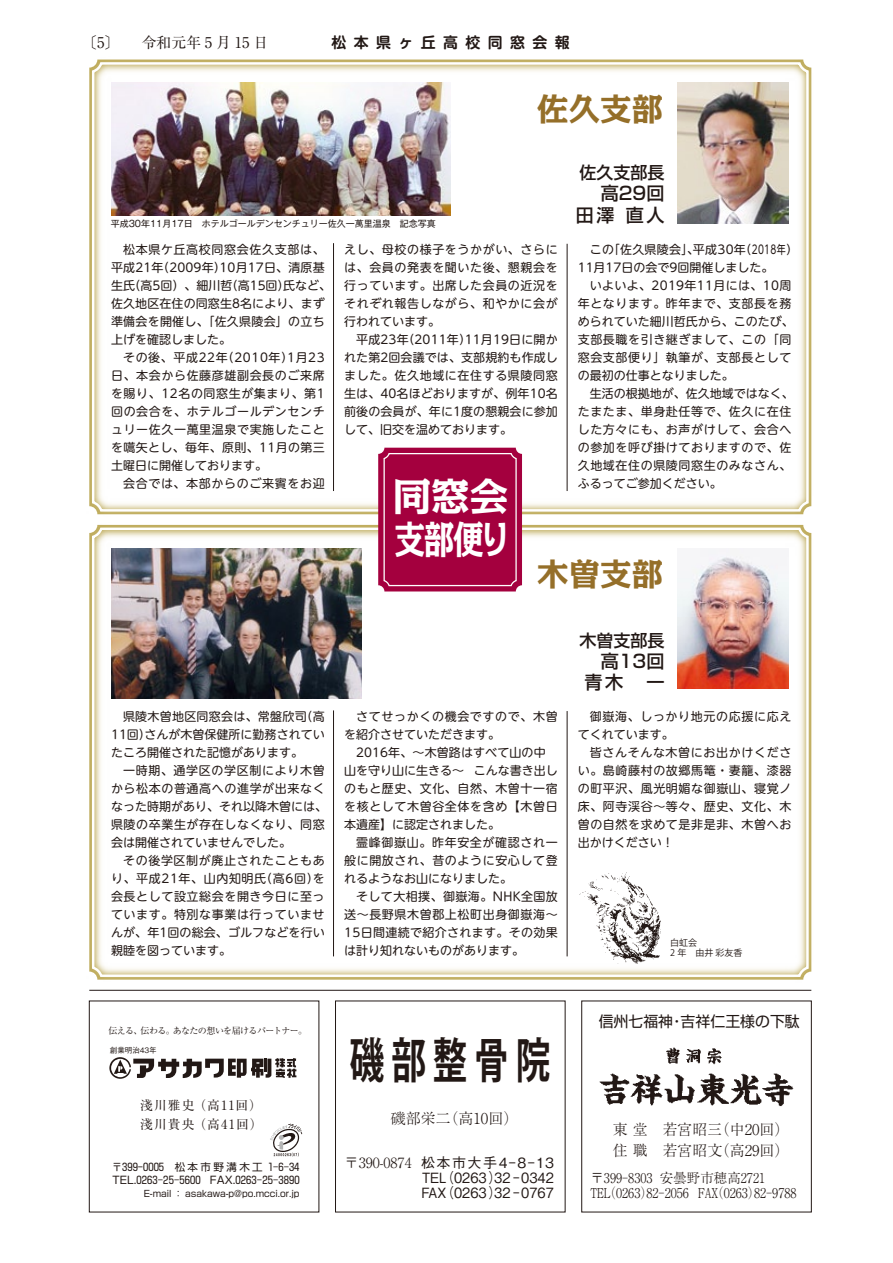
<style>
.page{position:relative;width:893px;height:1263px;background:#fff}
.page>*{position:absolute;margin:0;border:0;box-sizing:border-box;transform-origin:0 0}
.t1{font:700 48px "Koz Go Pro";letter-spacing:.2em;color:#221815;scale:.72 1}
.t2{font:700 38.4px/42.8px "Kakumin Pro";letter-spacing:-.05em;color:#fff}
.t3{font:700 31.5px "Kakumin Pro";color:#956f29}
.t4{font:500 18px/21.8px "Shin Go Pr 6";color:#221815;text-align:right}
.t5{font:500 16.95px "Shin Go Pr 6";color:#221815}
.t6{font:300 15px "Ryumin Pr 6";color:#221815}
.t7{font:300 14.85px "Ryumin Pr 6";color:#221815}
.t8{font:14.85px "Ryumin Pr 6";color:#221815}
.t9{font:14.85px "Shin Go Pr 6";color:#221815}
.t10{font:700 14.85px "Shin M Go Pr 6 De";letter-spacing:.5em;color:#221815}
.t11{font:500 14.1px/14.9px "Gothic BBB Pr 6";color:#221815;text-align:justify}
.t12{font:300 13.5px/14.9px "Ryumin Pr 6";color:#221815}
.t13{font:12.75px/19.2px "Ryumin Pr 6";letter-spacing:.085em;color:#221815}
.t14{font:12px/18px "UD Shin M Go Pr 6";letter-spacing:.03em;color:#221815;text-align:justify}
.t15{font:12px/18px "UD Shin M Go Pr 6";letter-spacing:.05em;color:#221815}
.t16{font:12px/18px "UD Shin M Go Pr 6";letter-spacing:.055em;color:#221815}
.t17{font:12px/18px "UD Shin M Go Pr 6";color:#221815}
.t18{font:10.5px/13.6px "Shin Go Pr 6";letter-spacing:.23em;color:#221815}
.t19{font:9px "Gothic MB101 Pr 6";color:#221815}
.t20{font:9px "Shin Go Pr 6";color:#221815}
.t21{font:9px "Ryumin Pr 6";letter-spacing:-.07em;color:#221815}
.t22{font:9px/10.5px "Koz Go Pro";color:#221815}
.t23{font:500 7.5px "Gothic BBB Pr 6";color:#221815}
.s1{font-family:"Ryumin Pr 6";font-weight:300}
</style>
<div class="page">
<div style="left:335px;top:1001px;width:230px;height:211px;border:1px solid #221815"></div>
<div style="left:581px;top:1001px;width:230px;height:211px;border:1px solid #221815"></div>
<img style="left:599px;top:1047px;width:195px;height:60px">
<div style="left:89px;top:1001px;width:230px;height:211px;border:1px solid #221815"></div>
<svg style="left:109px;top:1057px;width:187px;height:22px"></svg>
<img style="left:89px;top:59px;width:723px;height:419px">
<img style="left:88px;top:478px;width:724px;height:548px">
<div style="left:378px;top:448px;width:144px;height:143px;background:#a4003e;border-radius:6px"></div>
<div style="left:383px;top:453px;width:134px;height:133px;border:1px solid #fff;border-radius:5px"></div>
<img style="left:677px;top:83px;width:111px;height:140px">
<hr style="left:333px;top:243px;width:1px;height:248px;background:#221815">
<hr style="left:567px;top:244px;width:1px;height:247px;background:#221815">
<img style="left:677px;top:548px;width:111px;height:141px">
<img style="left:111px;top:548px;width:251px;height:150px">
<hr style="left:333px;top:710px;width:1px;height:246px;background:#221815">
<hr style="left:567px;top:711px;width:1px;height:245px;background:#221815">
<img style="left:111px;top:83px;width:339px;height:133px">
<img style="left:578px;top:869px;width:85px;height:95px">
<svg style="left:270px;top:1123px;width:32px;height:33px"></svg>
<p class="t8" style="left:82px;top:31px;width:188px">〔5〕　　令和元年 5 月 15 日</p>
<p class="t10" style="left:332px;top:30px;width:240px">松本県ヶ丘高校同窓会報</p>
<p class="t19" style="left:111px;top:216px;width:326px">平成30年11月17日　ホテルゴールデンセンチュリー佐久一萬里温泉　記念写真</p>
<h3 class="t3" style="left:537px;top:84px;width:127px">佐久支部</h3>
<h3 class="t5" style="left:579px;top:159px;width:87px">佐久支部長</h3>
<h3 class="t4" style="left:576px;top:182px;width:90px">高29回<br>田澤 直人</h3>
<p class="t14" style="left:111px;top:239px;width:221px;text-align:left;text-indent:12px">松本県ケ丘高校同窓会佐久支部は、平成21年（2009年）10月17日、清原基生氏（高5回）、細川哲（高15回）氏など、佐久地区在住の同窓生8名により、まず準備会を開催し、「佐久県陵会」の立ち上げを確認しました。</p>
<p class="t14" style="left:111px;top:347px;width:215px;text-indent:12px">その後、平成22年（2010年）1月23日、本会から佐藤彦雄副会長のご来席を賜り、12名の同窓生が集まり、第1回の会合を、ホテルゴールデンセンチュリー佐久一萬里温泉で実施したことを嚆矢とし、毎年、原則、11月の第三土曜日に開催しております。</p>
<p class="t16" style="left:123px;top:473px;width:203px">会合では、本部からのご来賓をお迎</p>
<p class="t14" style="left:111px;top:707px;width:215px;text-indent:12px">県陵木曽地区同窓会は、常盤欣司（高11回）さんが木曽保健所に勤務されていたころ開催された記憶があります。</p>
<p class="t15" style="left:111px;top:761px;width:217px;text-indent:12px">一時期、通学区の学区制により木曽から松本の普通高への進学が出来なくなった時期があり、それ以降木曽には、県陵の卒業生が存在しなくなり、同窓会は開催されていませんでした。</p>
<p class="t14" style="left:111px;top:851px;width:215px;text-indent:12px">その後学区制が廃止されたこともあり、平成21年、山内知明氏（高6回）を会長として設立総会を開き今日に至っています。特別な事業は行っていませんが、年1回の総会、ゴルフなどを行い親睦を図っています。</p>
<p class="t14" style="left:344px;top:239px;width:215px">えし、母校の様子をうかがい、さらには、会員の発表を聞いた後、懇親会を行っています。出席した会員の近況をそれぞれ報告しながら、和やかに会が行われています。</p>
<p class="t14" style="left:344px;top:329px;width:215px;text-indent:12px">平成23年（2011年）11月19日に開かれた第2回会議では、支部規約も作成しました。佐久地域に在住する県陵同窓生は、40名ほどおりますが、例年10名前後の会員が、年に1度の懇親会に参加して、旧交を温めております。</p>
<p class="t17" style="left:578px;top:239px;width:222px;text-indent:12px">この「佐久県陵会」、平成30年（2018年）<br>11月17日の会で9回開催しました。</p>
<p class="t14" style="left:578px;top:275px;width:217px;text-align:left;text-indent:12px">いよいよ、2019年11月には、10周年となります。昨年まで、支部長を務められていた細川哲氏から、このたび、支部長職を引き継ぎまして、この「同窓会支部便り」執筆が、支部長としての最初の仕事となりました。</p>
<p class="t15" style="left:578px;top:383px;width:217px;text-indent:12px">生活の根拠地が、佐久地域ではなく、たまたま、単身赴任等で、佐久に在住した方々にも、お声がけして、会合への参加を呼び掛けておりますので、佐久地域在住の県陵同窓生のみなさん、ふるってご参加ください。</p>
<h2 class="t2" style="left:393px;top:471px;width:119px">同窓会支部便り</h2>
<h3 class="t3" style="left:537px;top:549px;width:127px">木曽支部</h3>
<p class="t16" style="left:344px;top:707px;width:215px;text-indent:12px">さてせっかくの機会ですので、木曽を紹介させていただきます。</p>
<p class="t14" style="left:344px;top:743px;width:215px;text-indent:12px">2016年、～木曽路はすべて山の中　山を守り山に生きる～ こんな書き出しのもと歴史、文化、自然、木曽十一宿を核として木曽谷全体を含め【木曽日本遺産】に認定されました。</p>
<p class="t14" style="left:344px;top:833px;width:215px;text-indent:12px">霊峰御嶽山。昨年安全が確認され一般に開放され、昔のように安心して登れるようなお山になりました。</p>
<p class="t14" style="left:344px;top:887px;width:215px;text-indent:12px">そして大相撲、御嶽海。NHK全国放送～長野県木曽郡上松町出身御嶽海～15日間連続で紹介されます。その効果は計り知れないものがあります。</p>
<h3 class="t5" style="left:579px;top:626px;width:87px">木曽支部長</h3>
<h3 class="t4" style="left:584px;top:649px;width:81px">高13回青木　一</h3>
<p class="t16" style="left:578px;top:707px;width:215px;text-indent:12px">御嶽海、しっかり地元の応援に応えてくれています。</p>
<p class="t14" style="left:578px;top:743px;width:215px;text-indent:12px">皆さんそんな木曽にお出かけください。島崎藤村の故郷馬篭・妻籠、漆器の町平沢、風光明媚な御嶽山、寝覚ノ床、阿寺渓谷～等々、歴史、文化、木曽の自然を求めて是非是非、木曽へお出かけください！</p>
<p class="t22" style="left:670px;top:937px;width:74px">白虹会<br>2 年　由井 彩友香</p>
<p class="t21" style="left:108px;top:1023px;width:200px">伝える、伝わる。あなたの想いを届けるパートナー。</p>
<p class="t23" style="left:110px;top:1044px;width:48px">創業明治43年</p>
<p class="t13" style="left:140px;top:1095px;width:124px">淺川雅史（高11回）淺川貴央（高41回）</p>
<p class="t18" style="left:112px;top:1159px;width:189px">〒399-0005　松本市野溝木工 1‒6‒34<br>TEL.0263‒25‒5600 FAX.0263‒25‒3890</p>
<p class="t20" style="left:144px;top:1186px;width:157px">E-mail ： asakawa-p@po.mcci.or.jp</p>
<h1 class="t1" style="left:350px;top:1029px;width:280px">磯部整骨院</h1>
<p class="t6" style="left:391px;top:1106px;width:129px">磯部栄二（高10回）</p>
<p class="t11" style="left:422px;top:1154px;width:134px;text-indent:-77px"><span class="s1">〒390-0874</span> 松本市大手4-8-13<br>TEL（0263）32 -0342<br>FAX（0263）32 -0767</p>
<p class="t9" style="left:599px;top:1009px;width:203px">信州七福神・吉祥仁王様の下駄</p>
<p class="t7" style="left:613px;top:1118px;width:178px">東 堂　若宮昭三（中20回）</p>
<p class="t12" style="left:590px;top:1170px;width:208px">〒399-8303 安曇野市穂高2721<br>TEL（0263）82-2056 FAX（0263）82-9788</p>
<p class="t7" style="left:613px;top:1139px;width:178px">住 職　若宮昭文（高29回）</p>
</div>
